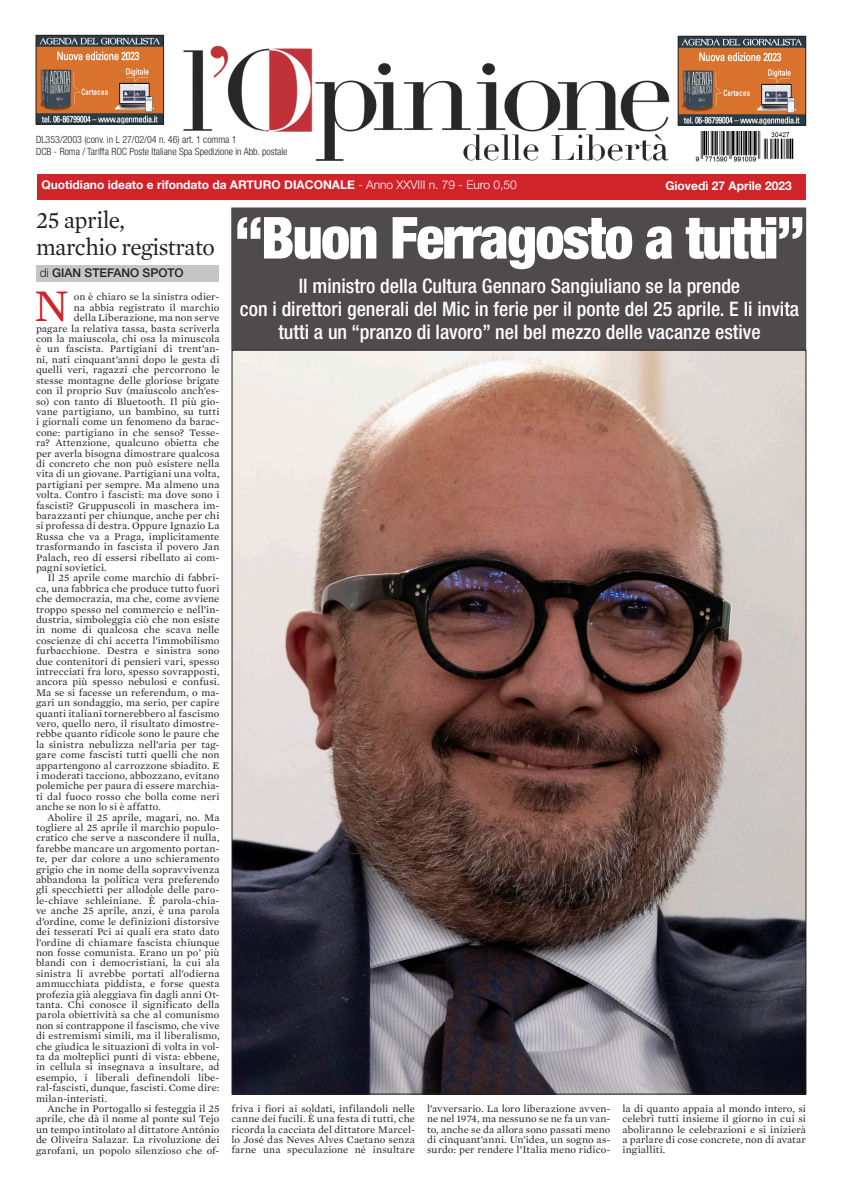
<style>
.page{position:relative;width:842px;height:1191px;background:#fff}
.page>*{position:absolute;margin:0;border:0;box-sizing:border-box;transform-origin:0 0}
.t1{font:900 condensed 58px "Helvetica Neue LT Std";letter-spacing:-.03em;color:#fff}
.t2{font:46.2px "Mercury Text G1";color:#d1232a}
.t3{font:24px "Mercury Text G1";letter-spacing:-.02em;color:#231f20}
.t4{font:500 condensed 20px "Helvetica Neue LT Std";color:#fff}
.t5{font:700 12px "Helvetica Neue";color:#fff}
.t6{font:500 12px "Helvetica Neue";color:#231f20}
.t7{font:10.2px/10.4px "Mercury Text G1";letter-spacing:.005em;color:#231f20;text-align:justify;scale:1.05 1}
.t8{font:300 condensed 10px "Helvetica Neue LT Std";color:#231f20}
.s1{font-weight:300}
</style>
<div class="page">
<img style="left:38px;top:37px;width:124px;height:85px">
<div style="left:36px;top:35px;width:128px;height:89px;border:1px solid #231f20"></div>
<img style="left:183px;top:45px;width:487px;height:116px">
<div style="left:36px;top:174px;width:769px;height:25px;background:#d1232a"></div>
<div style="left:36px;top:265px;width:183px;height:16px;background:#c5c6c8"></div>
<img style="left:694px;top:132px;width:100px;height:30px">
<img style="left:680px;top:38px;width:124px;height:85px">
<div style="left:678px;top:36px;width:128px;height:89px;border:1px solid #231f20"></div>
<img style="left:233px;top:352px;width:571px;height:740px">
<div style="left:232px;top:208px;width:574px;height:141px;background:#4f4b4c"></div>
<div style="left:231px;top:207px;width:575px;height:143px;border:1px solid #231f20"></div>
<p class="t8" style="left:36px;top:134px;width:202px">DL353/2003 (conv. in L 27/02/04 n. 46) art. 1 comma 1</p>
<p class="t8" style="left:36px;top:146px;width:253px">DCB - Roma / Tariffa ROC Poste Italiane Spa Spedizione in Abb. postale</p>
<p class="t5" style="left:41px;top:177px;width:477px">Quotidiano ideato e rifondato da ARTURO DIACONALE <span class="s1">- Anno XXVIII n. 79 - Euro 0,50</span></p>
<p class="t5" style="left:665px;top:178px;width:128px">Giovedì 27 Aprile 2023</p>
<p class="t3" style="left:36px;top:206px;width:90px">25 aprile,</p>
<p class="t3" style="left:36px;top:233px;width:180px">marchio registrato</p>
<p class="t6" style="left:40px;top:266px;width:146px"><span class="s1">di</span> GIAN STEFANO SPOTO</p>
<p class="t2" style="left:34px;top:279px;width:37px">N</p>
<p class="t7" style="left:74px;top:292px;width:140px">on è chiaro se la sinistra odier-</p>
<p class="t7" style="left:74px;top:302px;width:140px">na abbia registrato il marchio</p>
<p class="t7" style="left:74px;top:313px;width:140px">della Liberazione, ma non serve</p>
<p class="t7" style="left:36px;top:323px;width:176px">pagare la relativa tassa, basta scriverla</p>
<p class="t7" style="left:36px;top:333px;width:176px">con la maiuscola, chi osa la minuscola</p>
<p class="t7" style="left:36px;top:344px;width:176px">è un fascista. Partigiani di trent’an-</p>
<p class="t7" style="left:36px;top:354px;width:176px">ni, nati cinquant’anni dopo le gesta di</p>
<p class="t7" style="left:36px;top:365px;width:176px">quelli veri, ragazzi che percorrono le</p>
<p class="t7" style="left:36px;top:375px;width:176px">stesse montagne delle gloriose brigate</p>
<p class="t7" style="left:36px;top:385px;width:176px">con il proprio Suv (maiuscolo anch’es-</p>
<p class="t7" style="left:36px;top:396px;width:176px">so) con tanto di Bluetooth. Il più gio-</p>
<p class="t7" style="left:36px;top:406px;width:176px">vane partigiano, un bambino, su tutti</p>
<p class="t7" style="left:36px;top:417px;width:176px">i giornali come un fenomeno da barac-</p>
<p class="t7" style="left:36px;top:427px;width:176px">cone: partigiano in che senso? Tesse-</p>
<p class="t7" style="left:36px;top:437px;width:176px">ra? Attenzione, qualcuno obietta che</p>
<p class="t7" style="left:36px;top:448px;width:176px">per averla bisogna dimostrare qualcosa</p>
<p class="t7" style="left:36px;top:458px;width:176px">di concreto che non può esistere nella</p>
<p class="t7" style="left:36px;top:469px;width:176px">vita di un giovane. Partigiani una volta,</p>
<p class="t7" style="left:36px;top:479px;width:176px">partigiani per sempre. Ma almeno una</p>
<p class="t7" style="left:36px;top:489px;width:176px">volta. Contro i fascisti: ma dove sono i</p>
<p class="t7" style="left:36px;top:500px;width:176px">fascisti? Gruppuscoli in maschera im-</p>
<p class="t7" style="left:36px;top:510px;width:176px">barazzanti per chiunque, anche per chi</p>
<p class="t7" style="left:36px;top:521px;width:176px">si professa di destra. Oppure Ignazio La</p>
<p class="t7" style="left:36px;top:531px;width:176px">Russa che va a Praga, implicitamente</p>
<p class="t7" style="left:36px;top:541px;width:176px">trasformando in fascista il povero Jan</p>
<p class="t7" style="left:36px;top:552px;width:176px">Palach, reo di essersi ribellato ai com-</p>
<p class="t7" style="left:36px;top:562px;width:69px">pagni sovietici.</p>
<p class="t7" style="left:36px;top:573px;width:176px;text-indent:11px">Il 25 aprile come marchio di fabbri&shy;ca, una fabbrica che produce tutto fuori che democrazia, ma che, come avviene troppo spesso nel commercio e nell’in&shy;dustria, simboleggia ciò che non esiste in nome di qualcosa che scava nelle coscienze di chi accetta l’immobilismo furbacchione. Destra e sinistra sono due contenitori di pensieri vari, spesso intrecciati fra loro, spesso sovrapposti, ancora più spesso nebulosi e confusi.<br>Ma se si facesse un referendum, o ma&shy;gari un sondaggio, ma serio, per capire quanti italiani tornerebbero al fascismo vero, quello nero, il risultato dimostre&shy;rebbe quanto ridicole sono le paure che la sinistra nebulizza nell’aria per tag&shy;gare come fascisti tutti quelli che non appartengono al carrozzone sbiadito. E i moderati tacciono, abbozzano, evitano polemiche per paura di essere marchia&shy;ti dal fuoco rosso che bolla come neri anche se non lo si è affatto.</p>
<p class="t7" style="left:36px;top:812px;width:176px;text-indent:11px">Abolire il 25 aprile, magari, no. Ma togliere al 25 aprile il marchio populo&shy;cratico che serve a nascondere il nulla, farebbe mancare un argomento portan&shy;te, per dar colore a uno schieramento grigio che in nome della sopravvivenza abbandona la politica vera preferendo gli specchietti per allodole delle paro&shy;le-chiave schleiniane. È parola-chia&shy;ve anche 25 aprile, anzi, è una parola d’ordine, come le definizioni distorsive dei tesserati Pci ai quali era stato dato l’ordine di chiamare fascista chiunque non fosse comunista. Erano un po’ più blandi con i democristiani, la cui ala sinistra li avrebbe portati all’odierna ammucchiata piddista, e forse questa profezia già aleggiava fin dagli anni Ot&shy;tanta. Chi conosce il significato della parola obiettività sa che al comunismo non si contrappone il fascismo, che vive di estremismi simili, ma il liberalismo, che giudica le situazioni di volta in vol&shy;ta da molteplici punti di vista: ebbene, in cellula si insegnava a insultare, ad esempio, i liberali definendoli libe&shy;ral-fascisti, dunque, fascisti. Come dire: milan-interisti.</p>
<p class="t7" style="left:36px;top:1103px;width:176px;text-indent:11px">Anche in Portogallo si festeggia il 25 aprile, che dà il nome al ponte sul Tejo un tempo intitolato al dittatore António de Oliveira Salazar. La rivoluzione dei garofani, un popolo silenzioso che of-</p>
<p class="t1" style="left:235px;top:202px;width:571px">“Buon Ferragosto a tutti”</p>
<p class="t4" style="left:299px;top:274px;width:443px">Il ministro della Cultura Gennaro Sangiuliano se la prende</p>
<p class="t4" style="left:240px;top:297px;width:561px">con i direttori generali del Mic in ferie per il ponte del 25 aprile. E li invita</p>
<p class="t4" style="left:278px;top:320px;width:484px">tutti a un “pranzo di lavoro” nel bel mezzo delle vacanze estive</p>
<p class="t7" style="left:231px;top:1103px;width:176px">friva i fiori ai soldati, infilandoli nelle canne dei fucili. È una festa di tutti, che ricorda la cacciata del dittatore Marcel&shy;lo José das Neves Alves Caetano senza farne una speculazione né insultare</p>
<p class="t7" style="left:427px;top:1103px;width:176px">l’avversario. La loro liberazione avven&shy;ne nel 1974, ma nessuno se ne fa un van&shy;to, anche se da allora sono passati meno di cinquant’anni. Un’idea, un sogno as&shy;surdo: per rendere l’Italia meno ridico-</p>
<p class="t7" style="left:622px;top:1103px;width:176px">la di quanto appaia al mondo intero, si celebri tutti insieme il giorno in cui si aboliranno le celebrazioni e si inizierà a parlare di cose concrete, non di avatar ingialliti.</p>
</div>
